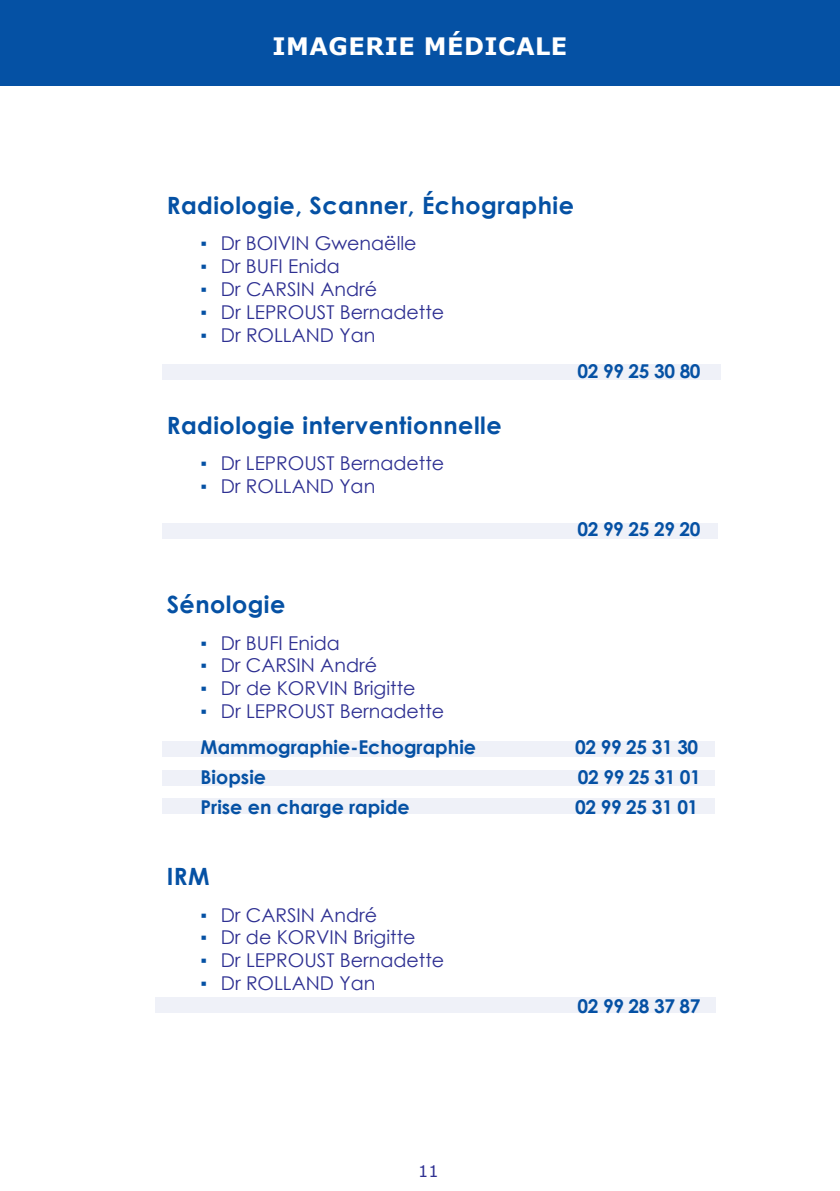
<style>
.page{position:relative;width:840px;height:1191px;background:#fff}
.page>*{position:absolute;margin:0;border:0;box-sizing:border-box;transform-origin:0 0}
.t1{font:700 24px "Verdana";color:#fff}
.t2{font:700 23.8px "Century Gothic";letter-spacing:.02em;color:#0551a4}
.t3{font:19px "Century Gothic";color:#2e3092}
.t4{font:700 19px "Century Gothic";letter-spacing:-.02em;color:#0551a4}
.t5{font:700 19px/36.4px "Century Gothic";color:#0551a4}
.t6{font:16px "Verdana";color:#2e3092}
.s1{font-family:"Verdana";color:#0551a4}
.s2{font-family:"Verdana";font-weight:400}
.s3{font-weight:400;color:#2e3092}
</style>
<div class="page">
<div style="left:162px;top:364px;width:558px;height:15px;background:#eff1f8"></div>
<div style="left:162px;top:523px;width:555px;height:16px;background:#eff1f8"></div>
<div style="left:162px;top:798px;width:551px;height:15px;background:#eff1f8"></div>
<div style="left:162px;top:770px;width:551px;height:16px;background:#eff1f8"></div>
<div style="left:162px;top:741px;width:551px;height:15px;background:#eff1f8"></div>
<div style="left:155px;top:996px;width:560px;height:16px;background:#eff1f8"></div>
<div style="left:0;top:0;width:839px;height:85px;background:#0551a4"></div>
<p class="t1" style="left:272px;top:29px;width:19px">IMAGERIE</p>
<p class="t1" style="left:423px;top:29px;width:19px">MÉDI</p>
<p class="t1" style="left:498px;top:29px;width:67px">CALE</p>
<p class="t2" style="left:167px;top:187px;width:408px">Radiologie, Scanner, échographie</p>
<p class="t3" style="left:200px;top:230px;width:217px"><span class="s1">▪</span> Dr BOIVIN Gwenaëlle</p>
<p class="t3" style="left:200px;top:253px;width:141px"><span class="s1">▪</span> Dr BU FI Enida</p>
<p class="t3" style="left:200px;top:276px;width:178px"><span class="s1">▪</span> Dr CARSIN André</p>
<p class="t3" style="left:200px;top:299px;width:245px"><span class="s1">▪</span> Dr LEP ROUST Bernadette</p>
<p class="t3" style="left:200px;top:321px;width:70px"><span class="s1">▪</span> Dr ROLLAN</p>
<p class="t3" style="left:320px;top:321px;width:57px">D Yan</p>
<p class="t2" style="left:167px;top:407px;width:336px">Radiologie interventionnelle</p>
<p class="t3" style="left:200px;top:450px;width:245px"><span class="s1">▪</span> Dr LEP ROUST Bernadette</p>
<p class="t3" style="left:200px;top:472px;width:70px"><span class="s1">▪</span> Dr ROLLAN</p>
<p class="t3" style="left:320px;top:472px;width:57px">D Yan</p>
<p class="t2" style="left:167px;top:586px;width:120px">Sénologie</p>
<p class="t3" style="left:200px;top:629px;width:141px"><span class="s1">▪</span> Dr BU FI Enida</p>
<p class="t3" style="left:200px;top:652px;width:178px"><span class="s1">▪</span> Dr CARSIN André</p>
<p class="t3" style="left:200px;top:675px;width:216px"><span class="s1">▪</span> Dr de KORVIN Brigitte</p>
<p class="t5" style="left:200px;top:692px;width:277px"><span class="s2">▪</span> <span class="s3">Dr LEP ROUST Bernadette<br></span>Mammographie-Echographie</p>
<p class="t4" style="left:577px;top:357px;width:124px">02 99 25 30 80</p>
<p class="t4" style="left:577px;top:514px;width:124px">02 99 25 29 20</p>
<p class="t4" style="left:575px;top:733px;width:124px">02 99 25 31 30</p>
<p class="t4" style="left:200px;top:762px;width:67px">Biopsie</p>
<p class="t4" style="left:577px;top:762px;width:124px">02 99 25 31 01</p>
<p class="t4" style="left:200px;top:792px;width:210px">Prise en charge rapide</p>
<p class="t4" style="left:575px;top:792px;width:124px">02 99 25 31 01</p>
<p class="t2" style="left:167px;top:858px;width:44px">IR M</p>
<p class="t3" style="left:200px;top:901px;width:178px"><span class="s1">▪</span> Dr CARSIN André</p>
<p class="t3" style="left:200px;top:924px;width:216px"><span class="s1">▪</span> Dr de KORVIN Brigitte</p>
<p class="t3" style="left:200px;top:947px;width:245px"><span class="s1">▪</span> Dr LEP ROUST Bernadette</p>
<p class="t3" style="left:200px;top:970px;width:70px"><span class="s1">▪</span> Dr ROLLAN</p>
<p class="t3" style="left:320px;top:970px;width:57px">D Yan</p>
<p class="t6" style="left:418px;top:1160px;width:22px">11</p>
<p class="t4" style="left:577px;top:991px;width:124px">02 99 28 37 87</p>
</div>
